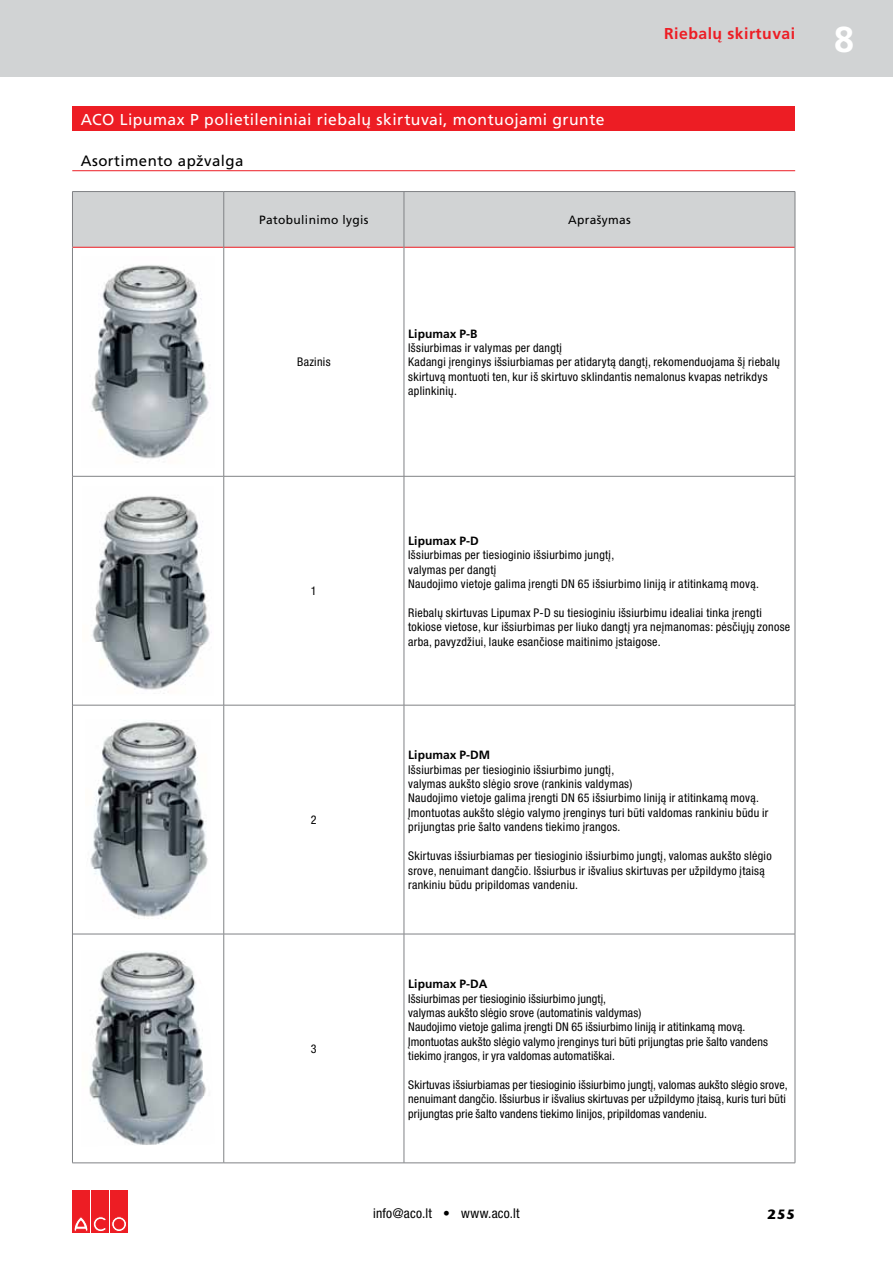
<style>
.page{position:relative;width:893px;height:1263px;background:#fff}
.page>*{position:absolute;margin:0;border:0;box-sizing:border-box;transform-origin:0 0}
.t1{font:700 36px "Frutiger PRO";color:#fff}
.t2{font:15.75px "Frutiger PRO";letter-spacing:.03em;color:#fff}
.t3{font:700 15.75px "Frutiger PRO";letter-spacing:.03em;color:#ed1d24}
.t4{font:15px "Frutiger PRO";letter-spacing:.03em;color:#000}
.t5{font:condensed 13.5px "Helvetica Neue LT Pro";letter-spacing:.02em;color:#000}
.t6{font:700 13.5px "Stone Sans ITC Pro";color:#000}
.t7{font:condensed 12px/14.4px "Helvetica Neue LT Pro";letter-spacing:.025em;color:#000}
.t8{font:700 12px "Frutiger PRO";letter-spacing:.005em;color:#000}
.t9{font:12px "Frutiger PRO";letter-spacing:.03em;color:#000}
</style>
<div class="page">
<div style="left:72px;top:106px;width:723px;height:25px;background:#ed1d24"></div>
<div style="left:0;top:0;width:893px;height:77px;background:#d1d3d4"></div>
<div style="left:72px;top:1191px;width:18px;height:42px;background:#ed1d24"></div>
<div style="left:91px;top:1191px;width:18px;height:42px;background:#ed1d24"></div>
<svg style="left:74px;top:1216px;width:32px;height:16px"></svg>
<div style="left:110px;top:1191px;width:18px;height:42px;background:#ed1d24"></div>
<svg style="left:112px;top:1217px;width:15px;height:14px"></svg>
<div style="left:112px;top:1217px;width:15px;height:14px;border:1px solid #ed1d24;border-radius:50%"></div>
<div style="left:114px;top:1219px;width:10px;height:10px;background:#ed1d24;border-radius:50%"></div>
<div style="left:114px;top:1219px;width:10px;height:10px;border:1px solid #ed1d24;border-radius:50%"></div>
<hr style="left:72px;top:170px;width:723px;height:1px;background:#ed1d24">
<div style="left:73px;top:192px;width:722px;height:55px;background:#d1d3d4"></div>
<hr style="left:72px;top:247px;width:152px;height:1px;background:#ed1d24">
<hr style="left:224px;top:247px;width:180px;height:1px;background:#ed1d24">
<hr style="left:404px;top:247px;width:391px;height:1px;background:#ed1d24">
<hr style="left:795px;top:247px;width:1px;height:229px;background:#808285">
<hr style="left:795px;top:476px;width:1px;height:229px;background:#808285">
<hr style="left:72px;top:191px;width:152px;height:1px;background:#808285">
<hr style="left:224px;top:191px;width:180px;height:1px;background:#808285">
<hr style="left:404px;top:191px;width:391px;height:1px;background:#808285">
<hr style="left:72px;top:192px;width:1px;height:55px;background:#808285">
<hr style="left:795px;top:705px;width:1px;height:229px;background:#808285">
<hr style="left:72px;top:248px;width:1px;height:228px;background:#808285">
<hr style="left:72px;top:476px;width:1px;height:229px;background:#808285">
<hr style="left:72px;top:705px;width:1px;height:229px;background:#808285">
<hr style="left:72px;top:934px;width:1px;height:229px;background:#808285">
<hr style="left:224px;top:476px;width:180px;height:1px;background:#808285">
<hr style="left:404px;top:476px;width:391px;height:1px;background:#808285">
<hr style="left:224px;top:705px;width:180px;height:1px;background:#808285">
<hr style="left:404px;top:705px;width:391px;height:1px;background:#808285">
<hr style="left:224px;top:934px;width:180px;height:1px;background:#808285">
<hr style="left:404px;top:934px;width:391px;height:1px;background:#808285">
<hr style="left:224px;top:1162px;width:180px;height:1px;background:#808285">
<hr style="left:404px;top:1162px;width:391px;height:1px;background:#808285">
<hr style="left:223px;top:247px;width:1px;height:229px;background:#808285">
<hr style="left:223px;top:476px;width:1px;height:229px;background:#808285">
<hr style="left:223px;top:705px;width:1px;height:229px;background:#808285">
<hr style="left:223px;top:934px;width:1px;height:229px;background:#808285">
<hr style="left:223px;top:192px;width:1px;height:55px;background:#808285">
<hr style="left:404px;top:192px;width:1px;height:55px;background:#808285">
<hr style="left:795px;top:192px;width:1px;height:55px;background:#808285">
<hr style="left:404px;top:247px;width:1px;height:229px;background:#808285">
<hr style="left:404px;top:476px;width:1px;height:229px;background:#808285">
<hr style="left:404px;top:705px;width:1px;height:229px;background:#808285">
<hr style="left:404px;top:934px;width:1px;height:229px;background:#808285">
<hr style="left:73px;top:476px;width:151px;height:1px;background:#808285">
<hr style="left:73px;top:705px;width:151px;height:1px;background:#808285">
<hr style="left:73px;top:934px;width:151px;height:1px;background:#808285">
<hr style="left:72px;top:1162px;width:152px;height:1px;background:#808285">
<hr style="left:795px;top:934px;width:1px;height:229px;background:#808285">
<img style="left:91px;top:265px;width:118px;height:194px">
<img style="left:92px;top:496px;width:120px;height:198px">
<img style="left:90px;top:720px;width:118px;height:199px">
<img style="left:89px;top:952px;width:117px;height:193px">
<h2 class="t2" style="left:81px;top:110px;width:525px">ACO Lipumax P polietileniniai riebalų skirtuvai, montuojami grunte</h2>
<p class="t4" style="left:81px;top:152px;width:164px">Asortimento apžvalga</p>
<p class="t9" style="left:259px;top:213px;width:111px">Patobulinimo lygis</p>
<p class="t9" style="left:568px;top:213px;width:64px">Aprašymas</p>
<h2 class="t3" style="left:664px;top:24px;width:132px">Riebalų skirtuvai</h2>
<h1 class="t1" style="left:834px;top:18px;width:22px">8</h1>
<p class="t7" style="left:297px;top:355px;width:35px">Bazinis</p>
<p class="t8" style="left:408px;top:326px;width:71px">Lipumax P-B</p>
<p class="t7" style="left:408px;top:340px;width:373px">Išsiurbimas ir valymas per dangtį<br>Kadangi įrenginys išsiurbiamas per atidarytą dangtį, rekomenduojama šį riebalų skirtuvą montuoti ten, kur iš skirtuvo sklindantis nemalonus kvapas netrikdys aplinkinių.</p>
<p class="t7" style="left:311px;top:583px;width:7px">1</p>
<p class="t7" style="left:311px;top:812px;width:7px">2</p>
<p class="t7" style="left:311px;top:1041px;width:7px">3</p>
<p class="t8" style="left:408px;top:534px;width:72px">Lipumax P-D</p>
<p class="t7" style="left:408px;top:548px;width:352px">Išsiurbimas per tiesioginio išsiurbimo jungtį,<br>valymas per dangtį<br>Naudojimo vietoje galima įrengti DN 65 išsiurbimo liniją ir atitinkamą movą.</p>
<p class="t7" style="left:408px;top:605px;width:383px">Riebalų skirtuvas Lipumax P-D su tiesioginiu išsiurbimu idealiai tinka įrengti tokiose vietose, kur išsiurbimas per liuko dangtį yra neįmanomas: pėsčiųjų zonose arba, pavyzdžiui, lauke esančiose maitinimo įstaigose.</p>
<p class="t8" style="left:408px;top:748px;width:83px">Lipumax P-DM</p>
<p class="t7" style="left:408px;top:762px;width:362px">Išsiurbimas per tiesioginio išsiurbimo jungtį,<br>valymas aukšto slėgio srove (rankinis valdymas)<br>Naudojimo vietoje galima įrengti DN 65 išsiurbimo liniją ir atitinkamą movą.<br>Įmontuotas aukšto slėgio valymo įrenginys turi būti valdomas rankiniu būdu ir prijungtas prie šalto vandens tiekimo įrangos.</p>
<p class="t7" style="left:408px;top:848px;width:365px">Skirtuvas išsiurbiamas per tiesioginio išsiurbimo jungtį, valomas aukšto slėgio srove, nenuimant dangčio. Išsiurbus ir išvalius skirtuvas per užpildymo įtaisą rankiniu būdu pripildomas vandeniu.</p>
<p class="t8" style="left:408px;top:977px;width:81px">Lipumax P-DA</p>
<p class="t7" style="left:408px;top:991px;width:361px">Išsiurbimas per tiesioginio išsiurbimo jungtį,<br>valymas aukšto slėgio srove (automatinis valdymas)<br>Naudojimo vietoje galima įrengti DN 65 išsiurbimo liniją ir atitinkamą movą.<br>Įmontuotas aukšto slėgio valymo įrenginys turi būti prijungtas prie šalto vandens tiekimo įrangos, ir yra valdomas automatiškai.</p>
<p class="t7" style="left:408px;top:1077px;width:381px">Skirtuvas išsiurbiamas per tiesioginio išsiurbimo jungtį, valomas aukšto slėgio srove, nenuimant dangčio. Išsiurbus ir išvalius skirtuvas per užpildymo įtaisą, kuris turi būti prijungtas prie šalto vandens tiekimo linijos, pripildomas vandeniu.</p>
<p class="t5" style="left:373px;top:1205px;width:148px">info@aco.lt • www.aco.lt</p>
<p class="t6" style="left:767px;top:1205px;width:29px">255</p>
</div>
